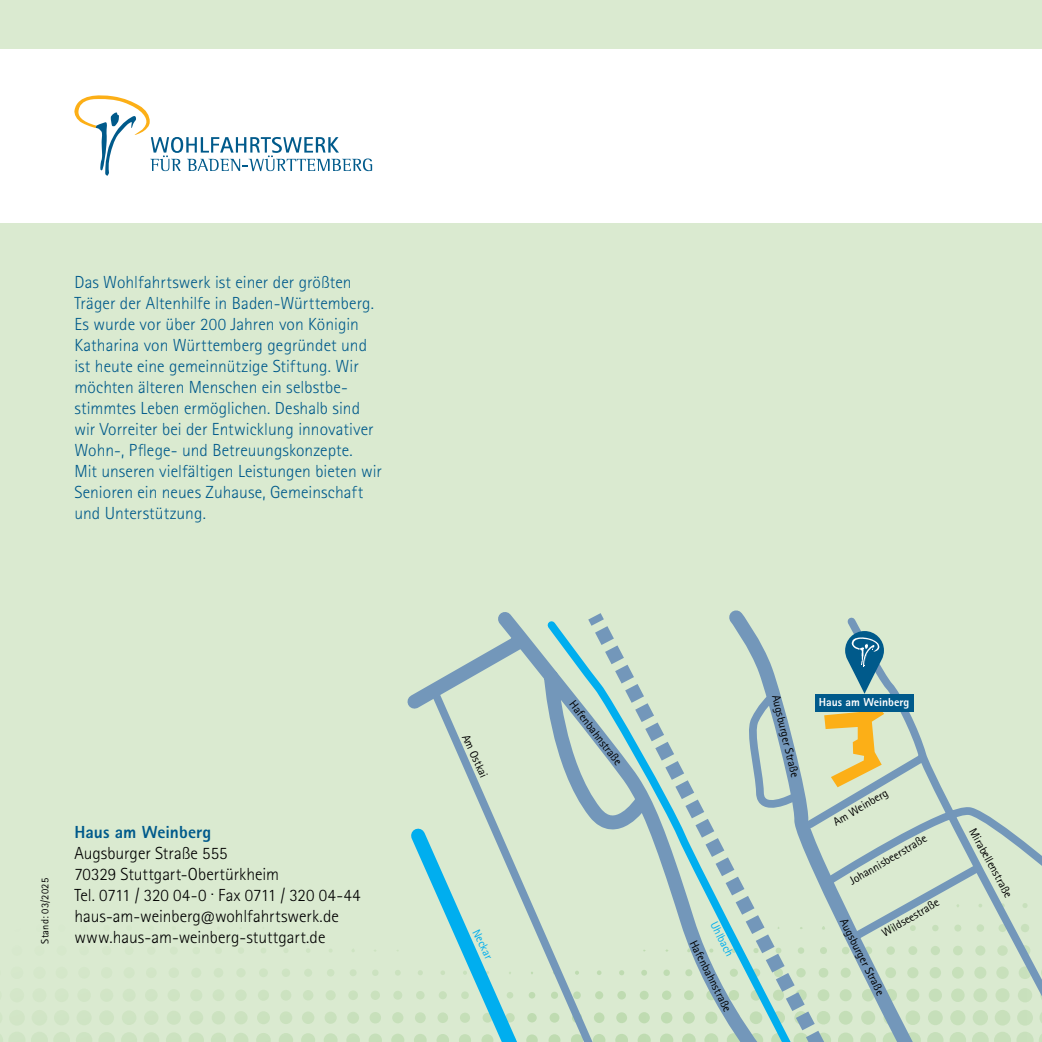
<style>
.page{position:relative;width:1042px;height:1042px;background:#daead0}
.page>*{position:absolute;margin:0;border:0;box-sizing:border-box;transform-origin:0 0}
.t1{font:300 17.5px/21px "Rotis Sans Serif Std";color:#005a8b}
.t2{font:300 17.5px/21px "Rotis Sans Serif Std";letter-spacing:-.005em;color:#000}
.t3{font:800 17.5px "Rotis Sans Serif Std";color:#005a8b}
.t4{font:11.55px "Rotis Sans Serif Std";color:#000}
.t5{font:800 11.55px "Rotis Sans Serif Std";color:#fff}
.t6{font:11.55px "Rotis Sans Serif Std";color:#00aeef}
.t7{font:10.5px "Rotis Sans Serif Std";letter-spacing:.02em;color:#000}
</style>
<div class="page">
<svg style="left:0;top:948px;width:404px;height:94px"></svg>
<div style="left:0;top:50px;width:1042px;height:173px;background:#fff"></div>
<svg style="left:942px;top:789px;width:100px;height:237px"></svg>
<svg style="left:847px;top:617px;width:95px;height:425px"></svg>
<svg style="left:407px;top:612px;width:173px;height:97px"></svg>
<svg style="left:426px;top:685px;width:154px;height:357px"></svg>
<svg style="left:411px;top:817px;width:133px;height:225px"></svg>
<svg style="left:580px;top:610px;width:267px;height:432px"></svg>
<svg style="left:575px;top:610px;width:41px;height:31px"></svg>
<svg style="left:824px;top:711px;width:60px;height:76px"></svg>
<svg style="left:845px;top:631px;width:39px;height:63px"></svg>
<div style="left:815px;top:694px;width:99px;height:17px;background:#005a8b"></div>
<svg style="left:74px;top:95px;width:298px;height:81px"></svg>
<p class="t1" style="left:74px;top:271px;width:309px">Das Wohlfahrtswerk ist einer der größten Träger der Altenhilfe in Baden-Württemberg.<br>Es wurde vor über 200 Jahren von Königin Katharina von Württemberg gegründet und ist heute eine gemeinnützige Stiftung. Wir möchten älteren Menschen ein selbstbe&shy;stimmtes Leben ermöglichen. Deshalb sind wir Vorreiter bei der Entwicklung innovativer Wohn-, Pflege- und Betreuungskonzepte.<br>Mit unseren vielfältigen Leistungen bieten wir Senioren ein neues Zuhause, Gemeinschaft und Unterstützung.</p>
<p class="t7" style="left:39px;top:943px;width:67px;rotate:-90deg">Stand: 03/2025</p>
<p class="t3" style="left:74px;top:820px;width:138px">Haus am Weinberg</p>
<p class="t2" style="left:74px;top:842px;width:288px">Augsburger Straße 555<br>70329 Stuttgart-Obertürkheim<br>Tel. 0711 / 320 04-0 . Fax 0711 / 320 04-44 haus-am-weinberg@wohlfahrtswerk.de www.haus-am-weinberg-stuttgart.de</p>
<p class="t4" style="left:471px;top:732px;width:48px;rotate:65deg">Am Ostkai</p>
<p class="t6" style="left:481px;top:927px;width:33px;rotate:63deg">Neckar</p>
<p class="t4" style="left:578px;top:697px;width:80px;rotate:53deg">Hafenbahnstraße</p>
<p class="t6" style="left:720px;top:919px;width:39px;rotate:63deg">Uhlbach</p>
<p class="t4" style="left:699px;top:938px;width:80px;rotate:63deg">Hafenbahnstraße</p>
<p class="t4" style="left:783px;top:693px;width:86px;rotate:77deg">Augsburger Straße</p>
<p class="t5" style="left:819px;top:695px;width:92px">Haus am Weinberg</p>
<p class="t4" style="left:830px;top:816px;width:63px;rotate:-30deg">Am Weinberg</p>
<p class="t4" style="left:847px;top:875px;width:89px;rotate:-30deg">Johannisbeerstraße</p>
<p class="t4" style="left:879px;top:927px;width:65px;rotate:-30deg">Wildseestraße</p>
<p class="t4" style="left:849px;top:916px;width:86px;rotate:63deg">Augsburger Straße</p>
<p class="t4" style="left:978px;top:826px;width:78px;rotate:61deg">Mirabellenstraße</p>
</div>
